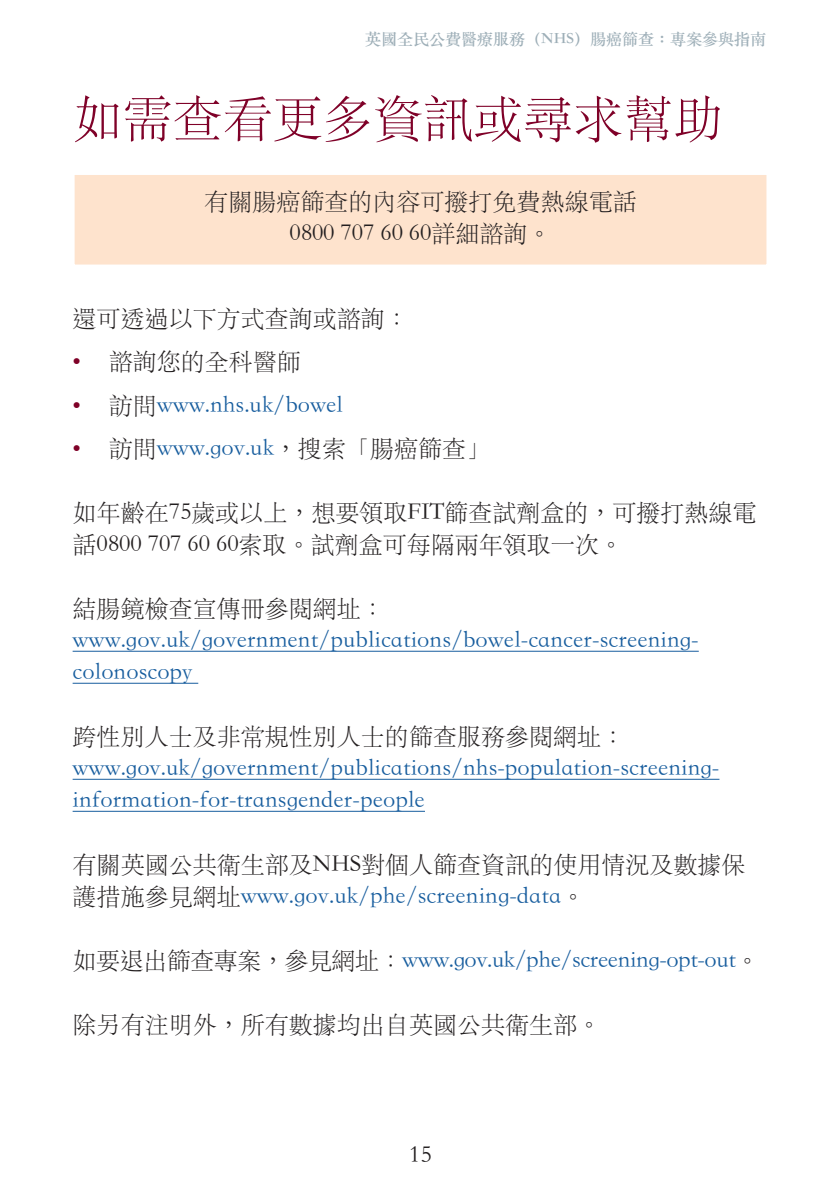
<style>
.page{position:relative;width:840px;height:1191px;background:#fff}
.page>*{position:absolute;margin:0;border:0;box-sizing:border-box;transform-origin:0 0}
.A_heading{font:50px "ST Songti TC Light";color:#7f0128}
.t1{font:24px/32px "ST Songti TC Light";color:#231f20}
.t2{font:24px/32px "ST Songti TC Light";color:#175d9e}
.t3{font:24px "ST Songti TC Light";letter-spacing:-.02em;color:#175d9e}
.t4{font:16px "ST Songti TC Bold";color:#9eafb8}
.s1{color:#7f0128}
.s2{color:#231f20}
.s3{color:#175d9e}
</style>
<div class="page">
<hr style="left:73px;top:651px;width:625px;height:1px;background:#175d9e">
<hr style="left:73px;top:683px;width:125px;height:1px;background:#175d9e">
<hr style="left:73px;top:779px;width:646px;height:1px;background:#175d9e">
<hr style="left:73px;top:811px;width:352px;height:1px;background:#175d9e">
<div style="left:74px;top:174px;width:693px;height:91px;background:#fee3cd"></div>
<div style="left:73px;top:173px;width:695px;height:93px;border:2px solid #fff"></div>
<p class="t4" style="left:365px;top:29px;width:402px">英國全民公費醫療服務（NHS）腸癌篩查：專案參與指南</p>
<p class="A_heading" style="left:73px;top:87px;width:652px">如需查看更多資訊或尋求幫助</p>
<p class="t1" style="left:204px;top:184px;width:433px;text-align:center">有關腸癌篩查的內容可撥打免費熱線電話<br>0800 707 60 60詳細諮詢。</p>
<p class="t1" style="left:73px;top:301px;width:338px">還可透過以下方式查詢或諮詢：</p>
<p class="t1" style="left:73px;top:344px;width:230px"><span class="s1">•</span> 諮詢您的全科醫師</p>
<p class="t2" style="left:73px;top:388px;width:272px"><span class="s1">•</span> <span class="s2">訪問</span>www.nhs.uk/bowel</p>
<p class="t1" style="left:73px;top:431px;width:419px"><span class="s1">•</span> 訪問<span class="s3">www.gov.uk</span>，搜索「腸癌篩查」</p>
<p class="t1" style="left:73px;top:495px;width:685px">如年齡在75歲或以上，想要領取FIT篩查試劑盒的，可撥打熱線電話0800 707 60 60索取。試劑盒可每隔兩年領取一次。</p>
<p class="t1" style="left:73px;top:591px;width:314px">結腸鏡檢查宣傳冊參閱網址：</p>
<p class="t2" style="left:73px;top:623px;width:627px">www.gov.uk/government/publications/bowel-cancer-screening&shy;colonoscopy</p>
<p class="t1" style="left:73px;top:719px;width:554px">跨性別人士及非常規性別人士的篩查服務參閱網址：</p>
<p class="t2" style="left:73px;top:751px;width:648px">www.gov.uk/government/publications/nhs-population-screening&shy;information-for-transgender-people</p>
<p class="t1" style="left:73px;top:847px;width:674px">有關英國公共衛生部及NHS對個人篩查資訊的使用情況及數據保護措施參見網址<span class="s3">www.gov.uk/phe/screening-data</span>。</p>
<p class="t3" style="left:73px;top:945px;width:688px"><span class="s2">如要退出篩查專案，參見網址：</span>www.gov.uk/phe/screening-opt-out<span class="s2">。</span></p>
<p class="t1" style="left:73px;top:1007px;width:530px">除另有注明外，所有數據均出自英國公共衛生部。</p>
<p class="t1" style="left:409px;top:1137px;width:24px">15</p>
</div>
